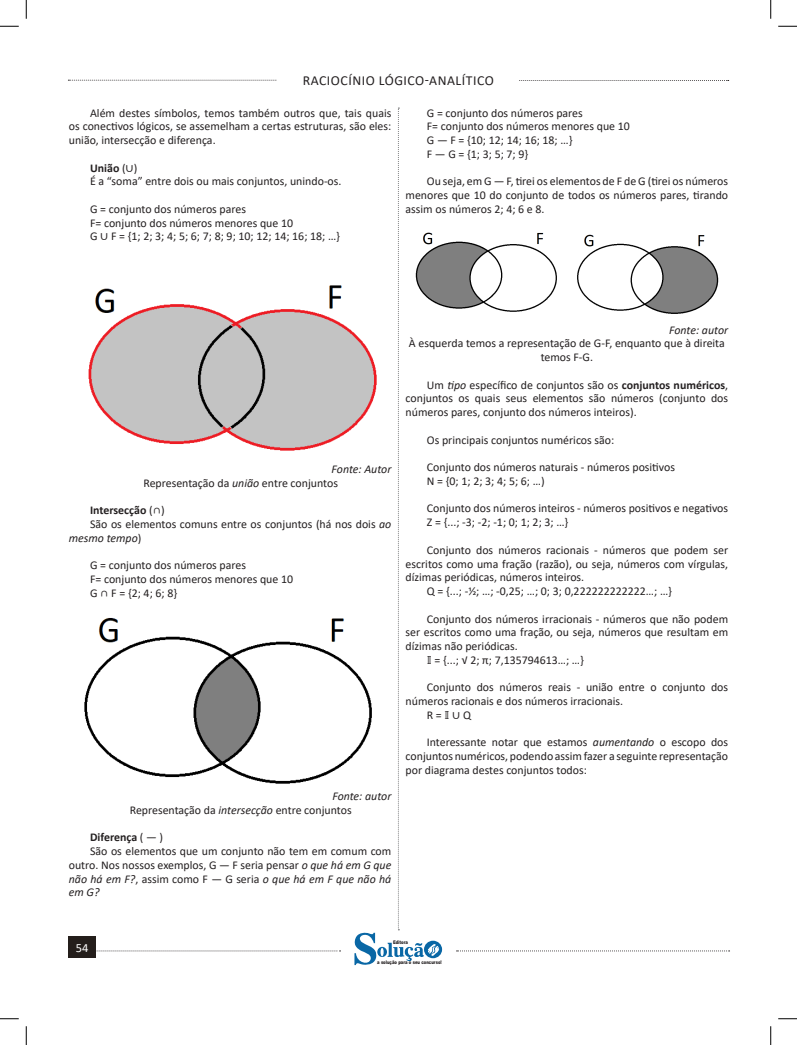
<style>
.page{position:relative;width:797px;height:1045px;background:#fff}
.page>*{position:absolute;margin:0;border:0;box-sizing:border-box;transform-origin:0 0}
.t1{font:13.75px "Calibri";letter-spacing:.04em;color:#231f20}
.t2{font:12.5px "Calibri";color:#fff}
.t3{font:11.88px/13.8px "Calibri";color:#231f20;text-align:justify}
.t4{font:700 11.88px "Calibri";color:#231f20}
.FONT_REF{font:italic 11.88px "Calibri";letter-spacing:-.005em;color:#231f20}
.t5{font:900 5px "Arial";color:#231f20;scale:.76 1}
.s1{font-weight:400}
.s2{font-family:"Cambria Math";font-weight:400}
.s3{font-family:"Cambria Math"}
.s4{font-style:italic}
.s5{font-weight:700}
</style>
<div class="page">
<svg style="left:96px;top:950px;width:244px;height:1px"></svg>
<svg style="left:68px;top:80px;width:209px;height:1px"></svg>
<svg style="left:519px;top:80px;width:209px;height:1px"></svg>
<svg style="left:456px;top:950px;width:273px;height:1px"></svg>
<div style="left:68px;top:936px;width:28px;height:22px;background:#241e1b"></div>
<img style="left:88px;top:285px;width:266px;height:166px">
<img style="left:84px;top:618px;width:270px;height:166px">
<img style="left:449px;top:232px;width:270px;height:82px">
<svg style="left:0;top:25px;width:19px;height:2px"></svg>
<svg style="left:778px;top:25px;width:19px;height:2px"></svg>
<svg style="left:0;top:1018px;width:19px;height:1px"></svg>
<svg style="left:778px;top:1018px;width:19px;height:1px"></svg>
<svg style="left:25px;top:0;width:2px;height:19px"></svg>
<svg style="left:25px;top:1026px;width:2px;height:19px"></svg>
<svg style="left:770px;top:0;width:1px;height:19px"></svg>
<svg style="left:770px;top:1026px;width:1px;height:19px"></svg>
<svg style="left:354px;top:108px;width:95px;height:857px"></svg>
<p class="t1" style="left:303px;top:71px;width:193px">RACIOCÍNIO LÓGICO-ANALÍTICO</p>
<p class="t3" style="left:69px;top:106px;width:324px;text-indent:21px">Além destes símbolos, temos também outros que, tais quais os conectivos lógicos, se assemelham a certas estruturas, são eles: união, intersecção e diferença.</p>
<p class="t4" style="left:90px;top:159px;width:49px">União <span class="s1">(</span><span class="s2">∪</span><span class="s1">)</span></p>
<p class="t3" style="left:90px;top:174px;width:253px">É a “soma” entre dois ou mais conjuntos, unindo-os.</p>
<p class="t3" style="left:90px;top:202px;width:157px">G = conjunto dos números pares</p>
<p class="t3" style="left:90px;top:216px;width:204px">F= conjunto dos números menores que 10</p>
<p class="t3" style="left:90px;top:229px;width:251px">G <span class="s3">∪</span> F = {1; 2; 3; 4; 5; 6; 7; 8; 9; 10; 12; 14; 16; 18; …}</p>
<p class="t3" style="left:427px;top:106px;width:157px">G = conjunto dos números pares</p>
<p class="t3" style="left:427px;top:119px;width:204px">F= conjunto dos números menores que 10</p>
<p class="t3" style="left:427px;top:133px;width:147px">G — F = {10; 12; 14; 16; 18; …}</p>
<p class="t3" style="left:427px;top:147px;width:103px">F — G = {1; 3; 5; 7; 9}</p>
<p class="t3" style="left:405px;top:174px;width:324px;text-indent:21px">Ou seja, em G — F, tirei os elementos de F de G (tirei os números menores que 10 do conjunto de todos os números pares, tirando assim os números 2; 4; 6 e 8.</p>
<p class="FONT_REF" style="left:331px;top:461px;width:61px">Fonte: Autor</p>
<p class="t3" style="left:143px;top:476px;width:196px">Representação da <span class="s4">união</span> entre conjuntos</p>
<p class="t4" style="left:90px;top:502px;width:76px">Intersecção <span class="s1">(∩)</span></p>
<p class="t3" style="left:69px;top:517px;width:324px;text-indent:21px">São os elementos comuns entre os conjuntos (há nos dois <span class="s4">ao mesmo tempo</span>)</p>
<p class="t3" style="left:90px;top:558px;width:157px">G = conjunto dos números pares</p>
<p class="t3" style="left:90px;top:572px;width:204px">F= conjunto dos números menores que 10</p>
<p class="t3" style="left:90px;top:586px;width:89px">G ∩ F = {2; 4; 6; 8}</p>
<p class="FONT_REF" style="left:332px;top:788px;width:60px">Fonte: autor</p>
<p class="t3" style="left:130px;top:803px;width:223px">Representação da <span class="s4">intersecção</span> entre conjuntos</p>
<p class="t4" style="left:90px;top:829px;width:75px">Diferença <span class="s1">( — )</span></p>
<p class="t3" style="left:69px;top:844px;width:324px;text-indent:21px">São os elementos que um conjunto não tem em comum com outro. Nos nossos exemplos, G — F seria pensar <span class="s4">o que há em G que não há em F?</span>, assim como F — G seria <span class="s4">o que há em F que não há em G?</span></p>
<p class="FONT_REF" style="left:669px;top:321px;width:60px">Fonte: autor</p>
<p class="t3" style="left:409px;top:336px;width:317px;text-align:center">À esquerda temos a representação de G-F, enquanto que à direita temos F-G.</p>
<p class="t3" style="left:405px;top:377px;width:324px;text-indent:21px">Um <span class="s4">tipo</span> específico de conjuntos são os <span class="s5">conjuntos numéricos</span>, conjuntos os quais seus elementos são números (conjunto dos números pares, conjunto dos números inteiros).</p>
<p class="t3" style="left:427px;top:432px;width:189px">Os principais conjuntos numéricos são:</p>
<p class="t3" style="left:427px;top:460px;width:250px">Conjunto dos números naturais - números positivos</p>
<p class="t3" style="left:427px;top:474px;width:119px">ℕ = {0; 1; 2; 3; 4; 5; 6; …)</p>
<p class="t3" style="left:427px;top:501px;width:303px">Conjunto dos números inteiros - números positivos e negativos</p>
<p class="t3" style="left:427px;top:515px;width:143px">ℤ = {...; -3; -2; -1; 0; 1; 2; 3; …}</p>
<p class="t3" style="left:405px;top:542px;width:324px;text-indent:21px">Conjunto dos números racionais - números que podem ser escritos como uma fração (razão), ou seja, números com vírgulas, dízimas periódicas, números inteiros.</p>
<p class="t3" style="left:427px;top:584px;width:246px">ℚ = {...; -½; …; -0,25; …; 0; 3; 0,222222222222…; …}</p>
<p class="t3" style="left:405px;top:611px;width:324px;text-indent:21px">Conjunto dos números irracionais - números que não podem ser escritos como uma fração, ou seja, números que resultam em dízimas não periódicas.</p>
<p class="t3" style="left:434px;top:652px;width:151px">= {...; √ 2; π; 7,135794613…; …}</p>
<p class="t3" style="left:405px;top:680px;width:324px;text-indent:21px">Conjunto dos números reais - união entre o conjunto dos números racionais e dos números irracionais.</p>
<p class="t3" style="left:427px;top:707px;width:45px">ℝ = <span class="s3">∪</span>ℚ</p>
<p class="t3" style="left:405px;top:735px;width:324px;text-indent:21px">Interessante notar que estamos <span class="s4">aumentando</span> o escopo dos conjuntos numéricos, podendo assim fazer a seguinte representação por diagrama destes conjuntos todos:</p>
<p class="t2" style="left:73px;top:940px;width:17px">5454</p>
<p class="t5" style="left:393px;top:939px;width:21px">Editora</p>
<p class="t5" style="left:377px;top:959px;width:86px">a solução para o seu concurso!</p>
</div>
